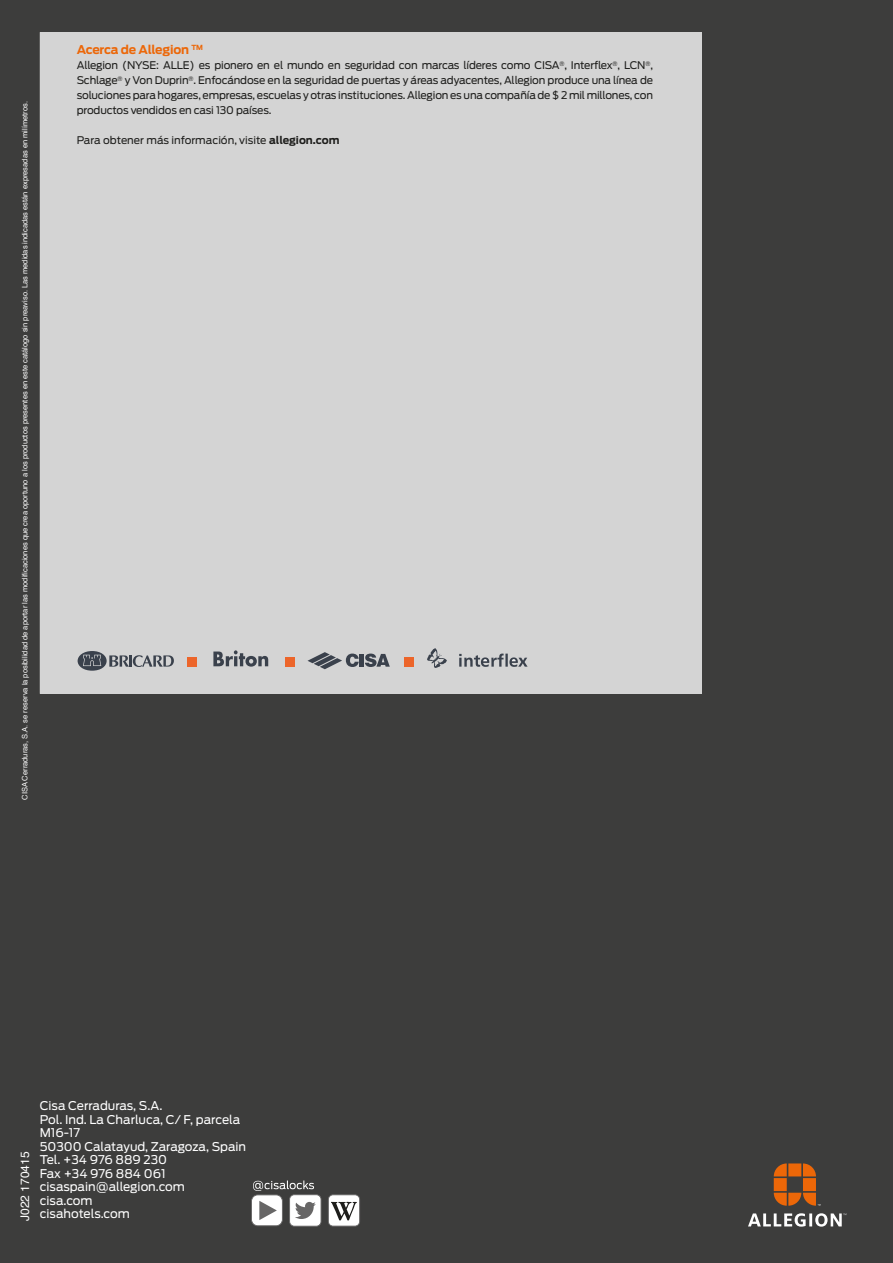
<style>
.page{position:relative;width:893px;height:1263px;background:#3d3d3c}
.page>*{position:absolute;margin:0;border:0;box-sizing:border-box;transform-origin:0 0}
.t1{font:12px/13.5px "Antenna";color:#fff}
.t2{font:700 12px "Antenna";letter-spacing:-.02em;color:#ec6708}
.t3{font:12px "Helvetica";color:#fff}
.t4{font:10.5px/15px "Antenna";letter-spacing:-.015em;color:#1d1d1b;text-align:justify}
.t5{font:7.5px "Helvetica";color:#fff}
.s1{font-weight:700}
</style>
<div class="page">
<div style="left:40px;top:32px;width:661px;height:662px;background:#d4d4d4"></div>
<div style="left:187px;top:657px;width:10px;height:10px;background:#ec652a"></div>
<div style="left:285px;top:657px;width:10px;height:10px;background:#ec652a"></div>
<svg style="left:307px;top:652px;width:52px;height:17px"></svg>
<hr style="left:360px;top:654px;width:4px;height:13px;background:#3a414c">
<svg style="left:365px;top:653px;width:25px;height:14px"></svg>
<svg style="left:427px;top:648px;width:20px;height:20px"></svg>
<div style="left:404px;top:657px;width:10px;height:10px;background:#ec652a"></div>
<svg style="left:78px;top:651px;width:96px;height:20px"></svg>
<svg style="left:459px;top:653px;width:69px;height:14px"></svg>
<svg style="left:213px;top:650px;width:55px;height:17px"></svg>
<svg style="left:774px;top:1163px;width:47px;height:43px;background:#a1551e"></svg>
<svg style="left:748px;top:1213px;width:98px;height:13px"></svg>
<svg style="left:328px;top:1194px;width:32px;height:32px"></svg>
<svg style="left:251px;top:1180px;width:70px;height:46px"></svg>
<p class="t5" style="left:22px;top:800px;width:700px;rotate:-90deg">CISA Cerraduras, S.A. se reserva la posibilidad de aportar las modificaciones que crea oportuno a los productos presentes en este catálogo sin preaviso. Las medidas indicadas están expresadas en milímetros.</p>
<p class="t2" style="left:77px;top:45px;width:128px">Acerca de Allegion <sup>TM</sup></p>
<p class="t4" style="left:77px;top:58px;width:578px">Allegion (NYSE: ALLE) es pionero en el mundo en seguridad con marcas líderes como CISA<sup>®</sup>, Interflex<sup>®</sup>, LCN<sup>®</sup>, Schlage<sup>®</sup> y Von Duprin<sup>®</sup>. Enfocándose en la seguridad de puertas y áreas adyacentes, Allegion produce una línea de soluciones para hogares, empresas, escuelas y otras instituciones. Allegion es una compañía de $ 2 mil millones, con productos vendidos en casi 130 países.</p>
<p class="t4" style="left:77px;top:133px;width:264px">Para obtener más información, visite <span class="s1">allegion.com</span></p>
<p class="t3" style="left:20px;top:1221px;width:71px;rotate:-90deg">J022 170415</p>
<p class="t1" style="left:40px;top:1100px;width:208px">Cisa Cerraduras, S.A.<br>Pol. Ind. La Charluca, C/ F, parcela<br>M16-17<br>50300 Calatayud, Zaragoza, Spain<br>Tel. +34 976 889 230<br>Fax +34 976 884 061 cisaspain@allegion.com<br>cisa.com</p>
<p class="t1" style="left:40px;top:1208px;width:92px">cisahotels.com</p>
</div>
